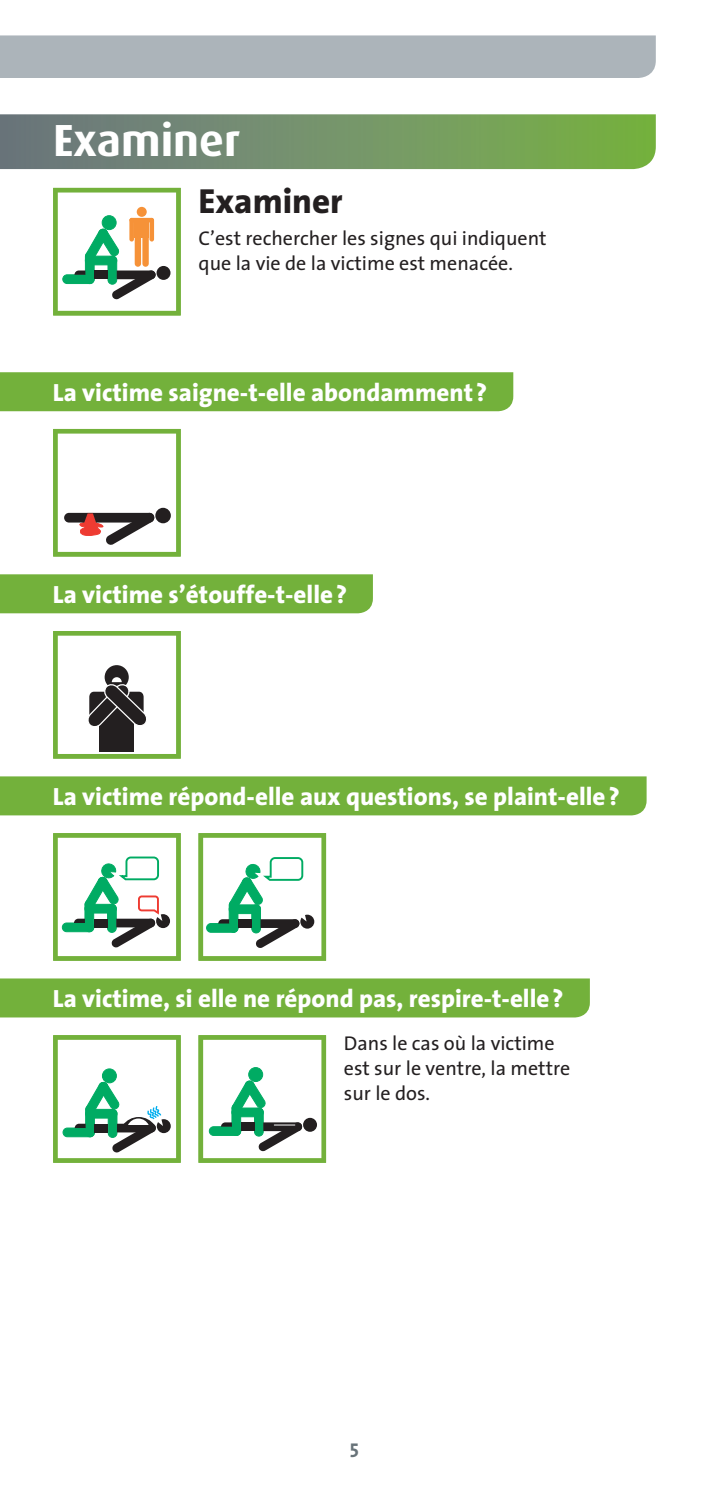
<style>
.page{position:relative;width:709px;height:1489px;background:#fff}
.page>*{position:absolute;margin:0;border:0;box-sizing:border-box;transform-origin:0 0}
.t1{font:700 45px "Dax";color:#fff}
.t2{font:800 35px "The Sans";color:#231f20}
.t3{font:800 25px "The Sans";color:#fff}
.t4{font:20px/25px "The Sans";color:#231f20}
.t5{font:20px "The Sans Bold Caps";color:#687379}
</style>
<div class="page">
<svg style="left:0;top:114px;width:656px;height:55px;background:#749467"></svg>
<div style="left:0;top:372px;width:513px;height:39px;background:#73b13b"></div>
<div style="left:0;top:574px;width:373px;height:39px;background:#73b13b"></div>
<div style="left:0;top:776px;width:646px;height:39px;background:#73b13b"></div>
<div style="left:0;top:978px;width:590px;height:39px;background:#73b13b"></div>
<div style="left:0;top:35px;width:656px;height:43px;background:#acb4ba"></div>
<svg style="left:198px;top:833px;width:128px;height:127px"></svg>
<svg style="left:53px;top:429px;width:128px;height:127px"></svg>
<svg style="left:53px;top:631px;width:128px;height:127px"></svg>
<svg style="left:198px;top:1035px;width:128px;height:127px"></svg>
<svg style="left:53px;top:188px;width:128px;height:127px"></svg>
<div style="left:129px;top:218px;width:5px;height:23px;background:#f69238;border-radius:2px"></div>
<hr style="left:129px;top:218px;width:25px;height:4px;background:#f69238;border-radius:2px">
<div style="left:149px;top:218px;width:5px;height:23px;background:#f69238;border-radius:2px"></div>
<div style="left:135px;top:235px;width:6px;height:32px;background:#f69238;border-radius:3px"></div>
<div style="left:142px;top:235px;width:7px;height:32px;background:#f69238;border-radius:3px"></div>
<div style="left:137px;top:207px;width:10px;height:10px;background:#f69238;border-radius:50%"></div>
<div style="left:135px;top:222px;width:14px;height:16px;background:#f69238"></div>
<svg style="left:53px;top:1035px;width:128px;height:127px"></svg>
<svg style="left:53px;top:833px;width:128px;height:127px"></svg>
<h1 class="t1" style="left:53px;top:115px;width:188px">Examiner</h1>
<h2 class="t2" style="left:198px;top:172px;width:146px">Examiner</h2>
<p class="t4" style="left:198px;top:225px;width:350px">C’est rechercher les signes qui indiquent que la vie de la victime est menacée.</p>
<p class="t3" style="left:53px;top:371px;width:436px">La victime saigne-t-elle abondamment ?</p>
<p class="t3" style="left:53px;top:573px;width:296px">La victime s’étouffe-t-elle?</p>
<p class="t3" style="left:53px;top:775px;width:568px">La victime répond-elle aux questions, se plaint-elle?</p>
<p class="t3" style="left:53px;top:977px;width:512px">La victime, si elle ne répond pas, respire-t-elle?</p>
<p class="t4" style="left:344px;top:1029px;width:228px">Dans le cas où la victime est sur le ventre, la mettre sur le dos.</p>
<p class="t5" style="left:350px;top:1433px;width:11px">5</p>
</div>
